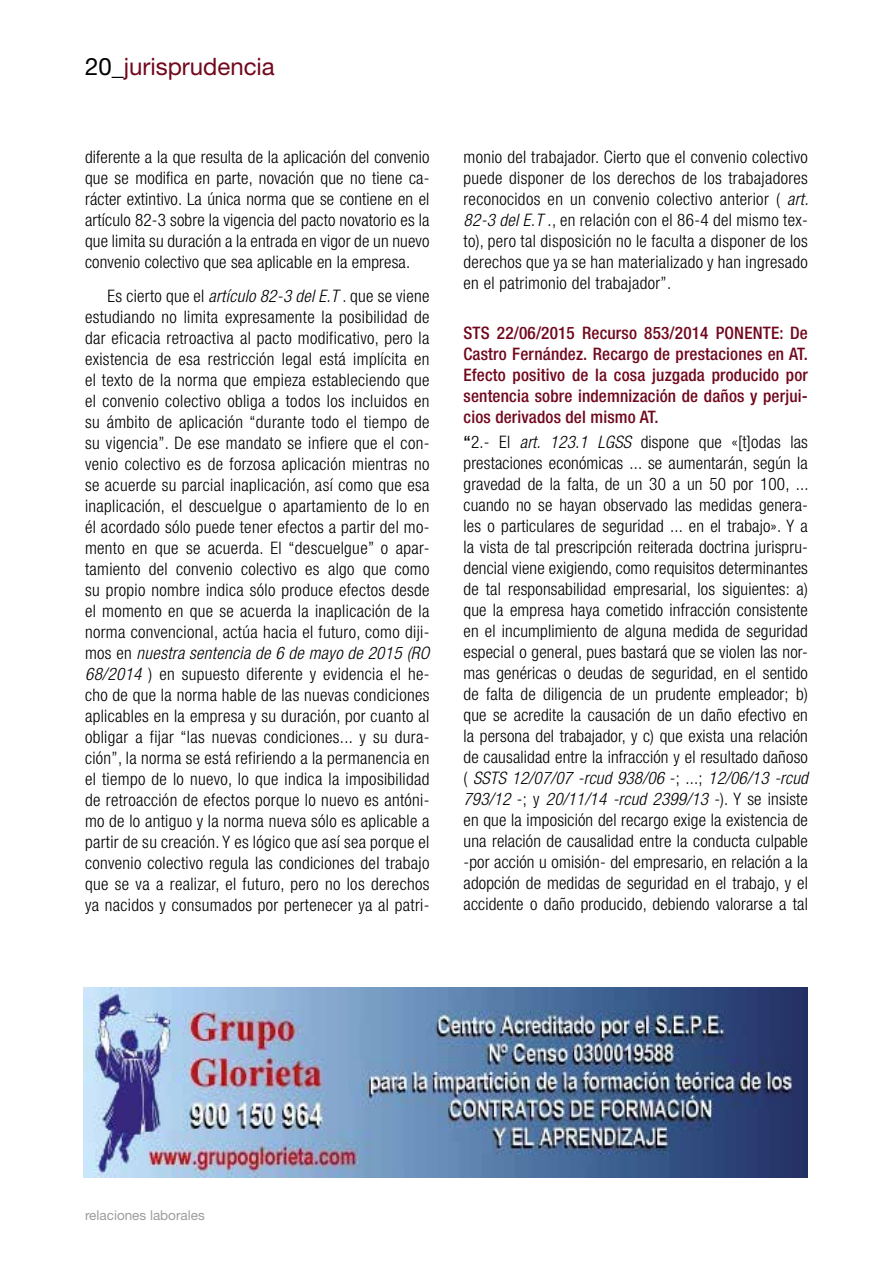
<style>
.page{position:relative;width:893px;height:1263px;background:#fff}
.page>*{position:absolute;margin:0;border:0;box-sizing:border-box;transform-origin:0 0}
.t1{font:24px "Helvetica Neue LT Std";color:#71081d}
.t2{font:300 condensed 17.25px/21px "Helvetica Neue LT Std";letter-spacing:.015em;color:#000;text-align:justify}
.t3{font:500 condensed 17.25px/21px "Helvetica Neue LT Std";letter-spacing:.01em;color:#71081d;text-align:justify}
.t4{font:13.5px "Helvetica Neue LT Std";color:#9d9d9c}
.s1{color:#000}
.s2{font-style:italic}
.s3{font-weight:500}
</style>
<div class="page">
<img style="left:84px;top:987px;width:724px;height:190px">
<h1 class="t1" style="left:85px;top:52px;width:191px"><span class="s1">20_</span>jurisprudencia</h1>
<p class="t2" style="left:85px;top:146px;width:346px">diferente a la que resulta de la aplicación del convenio que se modifica en parte, novación que no tiene ca&shy;rácter extintivo. La única norma que se contiene en el artículo 82-3 sobre la vigencia del pacto novatorio es la que limita su duración a la entrada en vigor de un nuevo convenio colectivo que sea aplicable en la empresa.</p>
<p class="t2" style="left:85px;top:285px;width:346px;text-indent:22px">Es cierto que el <span class="s2">artículo 82-3 del E.T</span> . que se viene estudiando no limita expresamente la posibilidad de dar eficacia retroactiva al pacto modificativo, pero la existencia de esa restricción legal está implícita en el texto de la norma que empieza estableciendo que el convenio colectivo obliga a todos los incluidos en su ámbito de aplicación “durante todo el tiempo de su vigencia”. De ese mandato se infiere que el con&shy;venio colectivo es de forzosa aplicación mientras no se acuerde su parcial inaplicación, así como que esa inaplicación, el descuelgue o apartamiento de lo en él acordado sólo puede tener efectos a partir del mo&shy;mento en que se acuerda. El “descuelgue” o apar&shy;tamiento del convenio colectivo es algo que como su propio nombre indica sólo produce efectos desde el momento en que se acuerda la inaplicación de la norma convencional, actúa hacia el futuro, como diji&shy;mos en <span class="s2">nuestra sentencia de 6 de mayo de 2015 (RO 68/2014</span> ) en supuesto diferente y evidencia el he&shy;cho de que la norma hable de las nuevas condiciones aplicables en la empresa y su duración, por cuanto al obligar a fijar “las nuevas condiciones... y su dura&shy;ción”, la norma se está refiriendo a la permanencia en el tiempo de lo nuevo, lo que indica la imposibilidad de retroacción de efectos porque lo nuevo es antóni&shy;mo de lo antiguo y la norma nueva sólo es aplicable a partir de su creación. Y es lógico que así sea porque el convenio colectivo regula las condiciones del trabajo que se va a realizar, el futuro, pero no los derechos ya nacidos y consumados por pertenecer ya al patri-</p>
<p class="t2" style="left:463px;top:146px;width:347px">monio del trabajador. Cierto que el convenio colectivo puede disponer de los derechos de los trabajadores reconocidos en un convenio colectivo anterior ( <span class="s2">art.<br>82-3 del E.T</span> ., en relación con el 86-4 del mismo tex&shy;to), pero tal disposición no le faculta a disponer de los derechos que ya se han materializado y han ingresado en el patrimonio del trabajador”.</p>
<p class="t3" style="left:463px;top:322px;width:346px">STS 22/06/2015 Recurso 853/2014 PONENTE: De Castro Fernández. Recargo de prestaciones en AT.<br>Efecto positivo de la cosa juzgada producido por sentencia sobre indemnización de daños y perjui&shy;cios derivados del mismo AT.</p>
<p class="t2" style="left:463px;top:432px;width:346px"><span class="s3">“</span>2.- El <span class="s2">art. 123.1 LGSS</span> dispone que «[t]odas las prestaciones económicas ... se aumentarán, según la gravedad de la falta, de un 30 a un 50 por 100, ... cuando no se hayan observado las medidas genera&shy;les o particulares de seguridad ... en el trabajo». Y a la vista de tal prescripción reiterada doctrina jurispru&shy;dencial viene exigiendo, como requisitos determinantes de tal responsabilidad empresarial, los siguientes: a) que la empresa haya cometido infracción consistente en el incumplimiento de alguna medida de seguridad especial o general, pues bastará que se violen las nor&shy;mas genéricas o deudas de seguridad, en el sentido de falta de diligencia de un prudente empleador; b) que se acredite la causación de un daño efectivo en la persona del trabajador, y c) que exista una relación de causalidad entre la infracción y el resultado dañoso ( <span class="s2">SSTS 12/07/07 -rcud 938/06</span> -; ...; <span class="s2">12/06/13 -rcud 793/12</span> -; y <span class="s2">20/11/14 -rcud 2399/13</span> -). Y se insiste en que la imposición del recargo exige la existencia de una relación de causalidad entre la conducta culpable -por acción u omisión- del empresario, en relación a la adopción de medidas de seguridad en el trabajo, y el accidente o daño producido, debiendo valorarse a tal</p>
<p class="t4" style="left:85px;top:1207px;width:121px">relaciones laborales</p>
</div>
